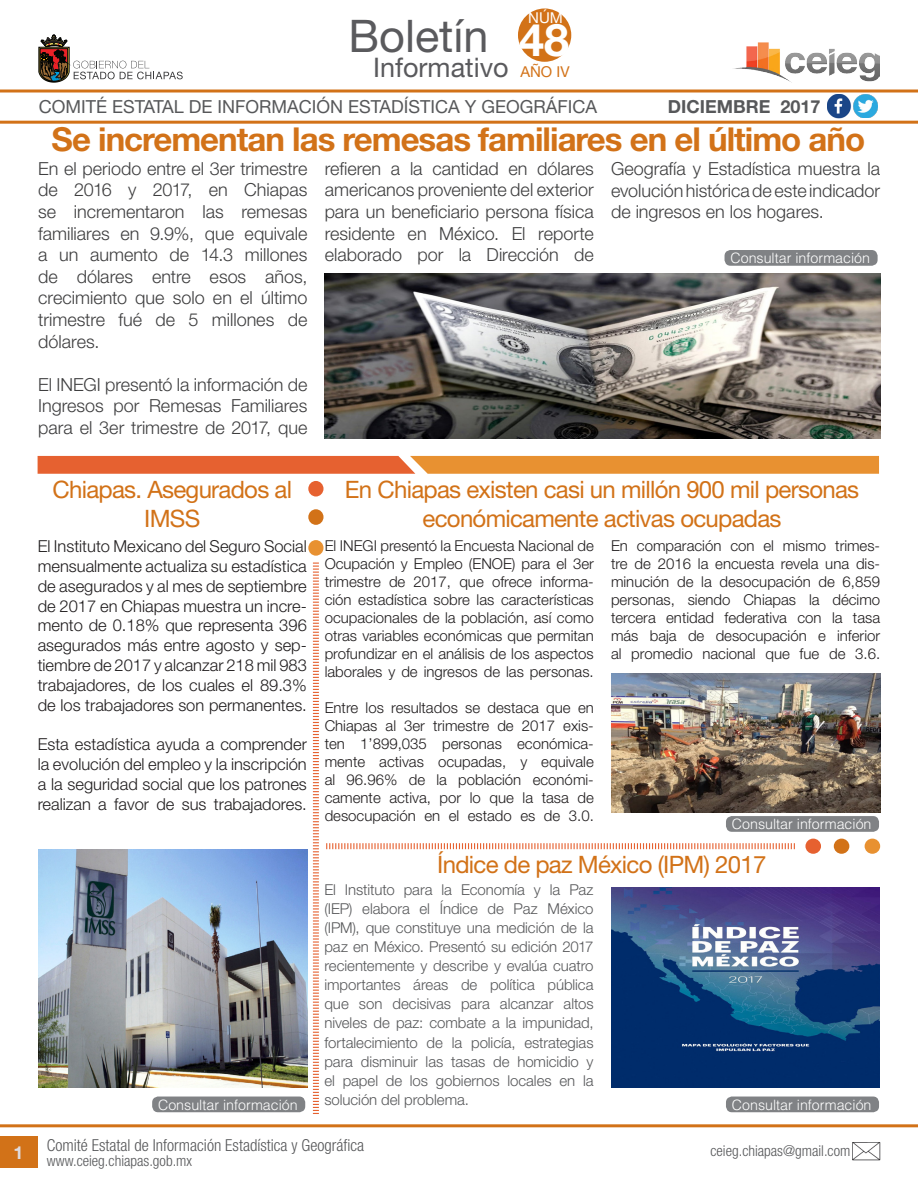
<style>
.page{position:relative;width:918px;height:1188px;background:#fff}
.page>*{position:absolute;margin:0;border:0;box-sizing:border-box;transform-origin:0 0}
.t1{font:45px "Helvetica Neue LT Std";color:#5a5a5d}
.t2{font:700 45px "Helvetica Neue LT Std";color:#fff}
.t3{font:700 33px "Helvetica Neue LT Std";letter-spacing:-.03em;color:#d27218}
.t4{font:27px "Helvetica Neue LT Std";color:#5a5a5d}
.t5{font:24px/28.8px "Helvetica Neue LT Std";letter-spacing:-.03em;color:#d27218;text-align:center}
.párrafos_new_style{font:300 18px/21.6px "Helvetica Neue LT Std";color:#3e3e3f;text-align:justify}
.t6{font:18px "Helvetica Neue LT Std";color:#57585a}
.t7{font:700 18px "Helvetica Neue LT Std";color:#57585a}
.t8{font:700 18px "Helvetica Neue LT Std";color:#dfdce0}
.t9{font:300 16.5px/19.8px "Helvetica Neue LT Std";color:#201d1e;text-align:justify}
.t10{font:300 condensed 16.5px "Helvetica Neue LT Std";color:#57585a}
.t11{font:300 15px/18px "Helvetica Neue LT Std";color:#201d1e;text-align:justify}
.párrafos_new_style-2{font:300 15px/19px "Helvetica Neue LT Std";letter-spacing:-.005em;color:#57585a;text-align:justify}
.t12{font:300 condensed 15px "Helvetica Neue LT Std";color:#57585a}
.t13{font:15px "Helvetica Neue LT Std";color:#d27218}
.t14{font:15px "Helvetica Neue LT Std";color:#fff}
.t15{font:300 14.25px "Helvetica LT Std";color:#fff}
</style>
<div class="page">
<img style="left:733px;top:42px;width:147px;height:40px">
<hr style="left:0;top:121px;width:918px;height:3px;background:#d27218">
<hr style="left:0;top:90px;width:918px;height:3px;background:#d27218">
<hr style="left:0;top:1124px;width:918px;height:3px;background:#d27218">
<div style="left:0;top:1136px;width:37px;height:32px;background:#d27218"></div>
<svg style="left:39px;top:34px;width:144px;height:49px"></svg>
<img style="left:827px;top:94px;width:24px;height:24px">
<img style="left:854px;top:94px;width:24px;height:24px">
<img style="left:852px;top:1142px;width:28px;height:18px">
<div style="left:518px;top:8px;width:53px;height:54px;background:#d27218;border-radius:50%"></div>
<svg style="left:38px;top:456px;width:841px;height:18px;background:#e77f36"></svg>
<img style="left:325px;top:273px;width:556px;height:166px">
<svg style="left:326px;top:843px;width:469px;height:6px"></svg>
<div style="left:865px;top:839px;width:15px;height:15px;background:#e89131;border-radius:50%"></div>
<div style="left:834px;top:839px;width:15px;height:15px;background:#d27218;border-radius:50%"></div>
<div style="left:805px;top:839px;width:16px;height:15px;background:#e66130;border-radius:50%"></div>
<div style="left:725px;top:250px;width:153px;height:16px;background:#808285;border-radius:6px"></div>
<div style="left:308px;top:540px;width:16px;height:16px;background:#e89131;border-radius:50%"></div>
<div style="left:308px;top:509px;width:16px;height:16px;background:#d27218;border-radius:50%"></div>
<div style="left:308px;top:481px;width:16px;height:16px;background:#e66130;border-radius:50%"></div>
<svg style="left:313px;top:563px;width:6px;height:551px"></svg>
<img style="left:39px;top:849px;width:268px;height:239px">
<div style="left:152px;top:1097px;width:153px;height:15px;background:#808285;border-radius:6px"></div>
<div style="left:726px;top:816px;width:153px;height:16px;background:#808285;border-radius:6px"></div>
<img style="left:611px;top:673px;width:270px;height:140px">
<img style="left:611px;top:887px;width:268px;height:201px">
<div style="left:726px;top:1097px;width:153px;height:15px;background:#808285;border-radius:6px"></div>
<h1 class="t1" style="left:348px;top:9px;width:141px">Boletín</h1>
<h3 class="t4" style="left:373px;top:52px;width:137px">Informativo</h3>
<p class="t14" style="left:528px;top:9px;width:36px">NÚM</p>
<h1 class="t2" style="left:519px;top:12px;width:52px">48</h1>
<p class="t13" style="left:520px;top:63px;width:51px">AÑO IV</p>
<p class="t6" style="left:39px;top:96px;width:560px">COMITÉ ESTATAL DE INFORMACIÓN ESTADÍSTICA Y GEOGRÁFICA</p>
<p class="t7" style="left:668px;top:95px;width:154px">DICIEMBRE 2017</p>
<p class="t3" style="left:52px;top:119px;width:815px">Se incrementan las remesas familiares en el último año</p>
<p class="párrafos_new_style" style="left:38px;top:157px;width:271px">En el periodo entre el 3er trimestre de 2016 y 2017, en Chiapas se incrementaron las remesas familiares en 9.9%, que equivale a un aumento de 14.3 millones de dólares entre esos años, crecimiento que solo en el último trimestre fué de 5 millones de dólares.</p>
<p class="párrafos_new_style" style="left:38px;top:373px;width:271px">El INEGI presentó la información de Ingresos por Remesas Familiares para el 3er trimestre de 2017, que</p>
<p class="párrafos_new_style" style="left:325px;top:157px;width:271px">refieren a la cantidad en dólares americanos proveniente del exterior para un beneficiario persona física residente en México. El reporte elaborado por la Dirección de</p>
<p class="párrafos_new_style" style="left:611px;top:157px;width:271px">Geografía y Estadística muestra la evolución histórica de este indicador de ingresos en los hogares.</p>
<p class="t15" style="left:730px;top:249px;width:141px">Consultar información</p>
<p class="t5" style="left:52px;top:475px;width:241px">Chiapas. Asegurados al<br>IMSS</p>
<p class="t5" style="left:345px;top:475px;width:516px">En Chiapas existen casi un millón 900 mil personas económicamente activas ocupadas</p>
<p class="t9" style="left:38px;top:536px;width:271px">El Instituto Mexicano del Seguro Social mensualmente actualiza su estadística de asegurados y al mes de septiembre de 2017 en Chiapas muestra un incre&shy;mento de 0.18% que representa 396 asegurados más entre agosto y sep&shy;tiembre de 2017 y alcanzar 218 mil 983 trabajadores, de los cuales el 89.3% de los trabajadores son permanentes.</p>
<p class="t9" style="left:38px;top:734px;width:271px">Esta estadística ayuda a comprender la evolución del empleo y la inscripción a la seguridad social que los patrones realizan a favor de sus trabajadores.</p>
<p class="t15" style="left:158px;top:1096px;width:141px">Consultar información</p>
<p class="t11" style="left:325px;top:536px;width:271px">El INEGI presentó la Encuesta Nacional de Ocupación y Empleo (ENOE) para el 3er trimestre de 2017, que ofrece informa&shy;ción estadística sobre las características ocupacionales de la población, así como otras variables económicas que permitan profundizar en el análisis de los aspectos laborales y de ingresos de las personas.</p>
<p class="t11" style="left:325px;top:698px;width:271px">Entre los resultados se destaca que en Chiapas al 3er trimestre de 2017 exis&shy;ten 1’899,035 personas económica&shy;mente activas ocupadas, y equivale al 96.96% de la población económi&shy;camente activa, por lo que la tasa de desocupación en el estado es de 3.0.</p>
<p class="t11" style="left:611px;top:536px;width:271px">En comparación con el mismo trimes&shy;tre de 2016 la encuesta revela una dis&shy;minución de la desocupación de 6,859 personas, siendo Chiapas la décimo tercera entidad federativa con la tasa más baja de desocupación e inferior al promedio nacional que fue de 3.6.</p>
<p class="t15" style="left:732px;top:815px;width:141px">Consultar información</p>
<p class="t5" style="left:437px;top:850px;width:331px">Índice de paz México (IPM) 2017</p>
<p class="párrafos_new_style-2" style="left:324px;top:880px;width:271px">El Instituto para la Economía y la Paz (IEP) elabora el Índice de Paz México (IPM), que constituye una medición de la paz en México. Presentó su edición 2017 recientemente y describe y evalúa cuatro importantes áreas de política pública que son decisivas para alcanzar altos niveles de paz: combate a la impunidad, fortalecimiento de la policía, estrategias para disminuir las tasas de homicidio y el papel de los gobiernos locales en la solución del problema.</p>
<p class="t15" style="left:732px;top:1096px;width:141px">Consultar información</p>
<p class="t8" style="left:14px;top:1142px;width:12px">1</p>
<p class="t10" style="left:47px;top:1135px;width:319px">Comité Estatal de Información Estadística y Geográfica</p>
<p class="t12" style="left:47px;top:1152px;width:147px">www.ceieg.chiapas.gob.mx</p>
<p class="t12" style="left:710px;top:1142px;width:141px">ceieg.chiapas@gmail.com</p>
</div>
